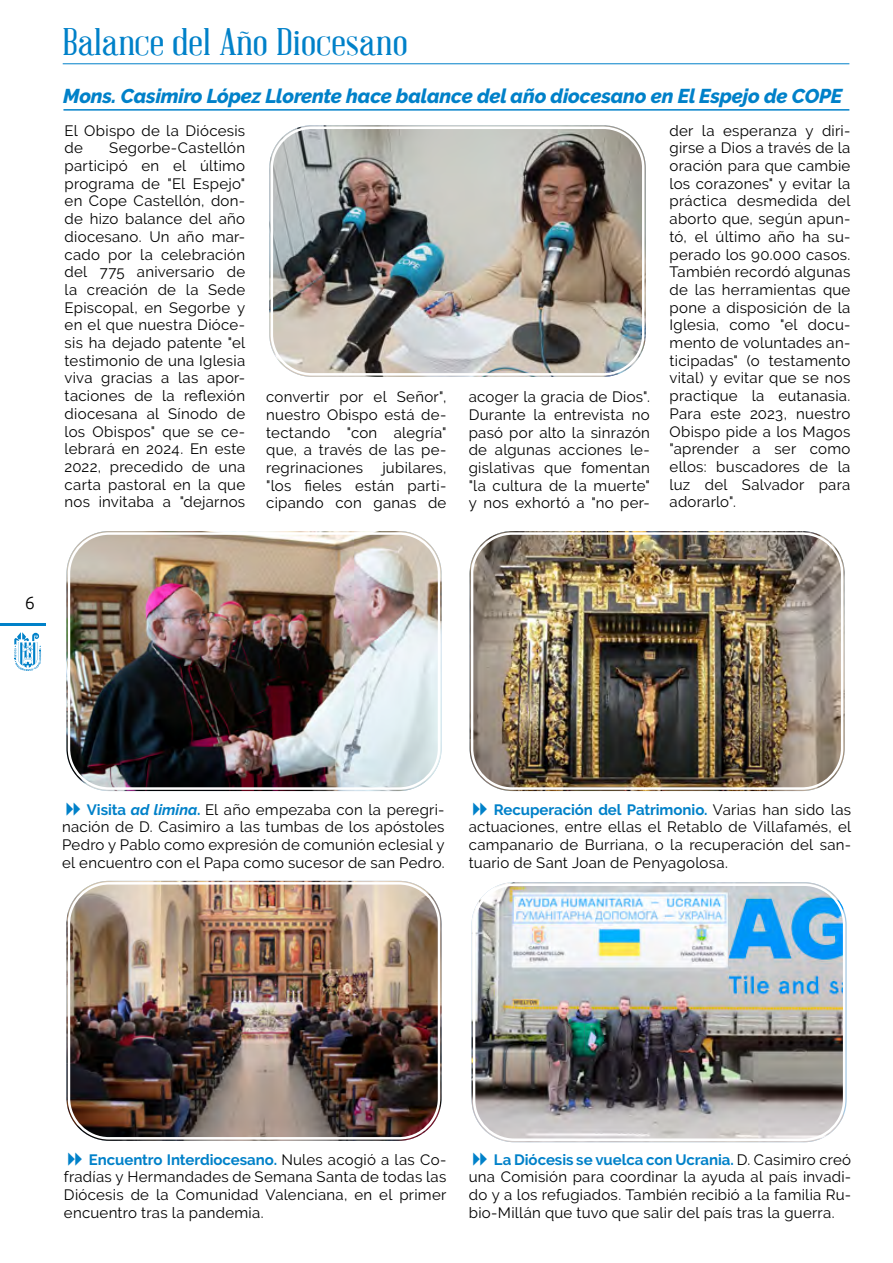
<style>
.page{position:relative;width:893px;height:1263px;background:#fff}
.page>*{position:absolute;margin:0;border:0;box-sizing:border-box;transform-origin:0 0}
.t1{font:37.5px "Abraham Lincoln";color:#0081c9;scale:1.2 1}
.t2{font:italic 800 19.95px "Raleway";letter-spacing:-.01em;color:#0081c9}
.t3{font:300 18px "Ubuntu";color:#000}
.t4{font:15px/17.7px "Raleway";letter-spacing:.015em;color:#000;text-align:justify}
.s1{font-weight:700;color:#0081c9}
.s2{font-weight:700;font-style:italic;color:#0081c9}
</style>
<div class="page">
<hr style="left:0;top:624px;width:46px;height:2px;background:#0081c9">
<svg style="left:14px;top:632px;width:27px;height:39px"></svg>
<hr style="left:63px;top:63px;width:786px;height:1px;background:#0081c9">
<hr style="left:63px;top:109px;width:786px;height:2px;background:#0081c9">
<img style="left:66px;top:881px;width:376px;height:260px">
<div style="left:63px;top:877px;width:382px;height:267px;border:2px solid #fff;border-radius:45px"></div>
<div style="left:68px;top:882px;width:372px;height:257px;border:2px solid #fff;border-radius:40px"></div>
<img style="left:472px;top:882px;width:371px;height:260px">
<div style="left:468px;top:878px;width:382px;height:268px;border:2px solid #fff;border-radius:45px"></div>
<div style="left:473px;top:883px;width:372px;height:258px;border:2px solid #fff;border-radius:40px"></div>
<img style="left:269px;top:125px;width:377px;height:252px">
<div style="left:266px;top:122px;width:383px;height:259px;border:2px solid #fff;border-radius:45px"></div>
<div style="left:271px;top:127px;width:373px;height:249px;border:2px solid #fff;border-radius:40px"></div>
<img style="left:470px;top:531px;width:375px;height:260px">
<div style="left:466px;top:527px;width:382px;height:268px;border:2px solid #fff;border-radius:45px"></div>
<div style="left:471px;top:532px;width:372px;height:258px;border:2px solid #fff;border-radius:40px"></div>
<img style="left:66px;top:531px;width:376px;height:260px">
<div style="left:63px;top:527px;width:382px;height:268px;border:2px solid #fff;border-radius:45px"></div>
<div style="left:68px;top:532px;width:372px;height:258px;border:2px solid #fff;border-radius:40px"></div>
<h1 class="t1" style="left:63px;top:22px;width:289px">Balance del Año Diocesano</h1>
<h2 class="t2" style="left:63px;top:85px;width:781px">Mons. Casimiro López Llorente hace balance del año diocesano en El Espejo de COPE</h2>
<p class="t4" style="left:65px;top:121px;width:182px">El Obispo de la Diócesis de</p>
<p class="t4" style="left:670px;top:121px;width:182px">der la esperanza y diri&shy;girse a Dios a través de la oración para que cambie los corazones" y evitar la práctica desmedida del aborto que, según apun&shy;tó, el último año ha su&shy;perado los 90.000 casos.<br>También recordó algunas de las herramientas que pone a disposición de la Iglesia, como "el docu&shy;mento de voluntades an&shy;ticipadas" (o testamento vital) y evitar que se nos practique la eutanasia.<br>Para este 2023, nuestro Obispo pide a los Magos "aprender a ser como ellos: buscadores de la luz del Salvador para adorarlo".</p>
<p class="t4" style="left:65px;top:139px;width:182px;text-indent:45px">Segorbe-Castellón participó en el último programa de "El Espejo" en Cope Castellón, don&shy;de hizo balance del año diocesano. Un año mar&shy;cado por la celebración del 775 aniversario de la creación de la Sede Episcopal, en Segorbe y en el que nuestra Dióce&shy;sis ha dejado patente "el testimonio de una Iglesia viva gracias a las apor&shy;taciones de la reflexión diocesana al Sínodo de los Obispos" que se ce&shy;lebrará en 2024. En este 2022, precedido de una carta pastoral en la que nos invitaba a "dejarnos</p>
<p class="t4" style="left:469px;top:388px;width:183px">acoger la gracia de Dios".<br>Durante la entrevista no pasó por alto la sinrazón de algunas acciones le&shy;gislativas que fomentan "la cultura de la muerte" y nos exhortó a "no per-</p>
<p class="t4" style="left:266px;top:388px;width:182px">convertir por el Señor", nuestro Obispo está de&shy;tectando "con alegría" que, a través de las pe&shy;regrinaciones</p>
<p class="t4" style="left:266px;top:459px;width:182px;text-indent:116px">jubilares, "los fieles están parti&shy;cipando con ganas de</p>
<p class="t3" style="left:25px;top:591px;width:12px">6</p>
<p class="t4" style="left:62px;top:801px;width:384px;text-indent:25px"><span class="s1">Visita</span> <span class="s2">ad limina</span><span class="s1">.</span> El año empezaba con la peregri&shy;nación de D. Casimiro a las tumbas de los apóstoles Pedro y Pablo como expresión de comunión eclesial y el encuentro con el Papa como sucesor de san Pedro.</p>
<p class="t4" style="left:469px;top:801px;width:384px;text-indent:25px"><span class="s1">Recuperación del Patrimonio.</span> Varias han sido las actuaciones, entre ellas el Retablo de Villafamés, el campanario de Burriana, o la recuperación del san&shy;tuario de Sant Joan de Penyagolosa.</p>
<p class="t4" style="left:64px;top:1150px;width:384px;text-indent:25px"><span class="s1">Encuentro Interdiocesano.</span> Nules acogió a las Co&shy;fradías y Hermandades de Semana Santa de todas las Diócesis de la Comunidad Valenciana, en el primer encuentro tras la pandemia.</p>
<p class="t4" style="left:469px;top:1150px;width:384px;text-indent:25px"><span class="s1">La Diócesis se vuelca con Ucrania.</span> D. Casimiro creó una Comisión para coordinar la ayuda al país invadi&shy;do y a los refugiados. También recibió a la familia Ru&shy;bio-Millán que tuvo que salir del país tras la guerra.</p>
</div>
